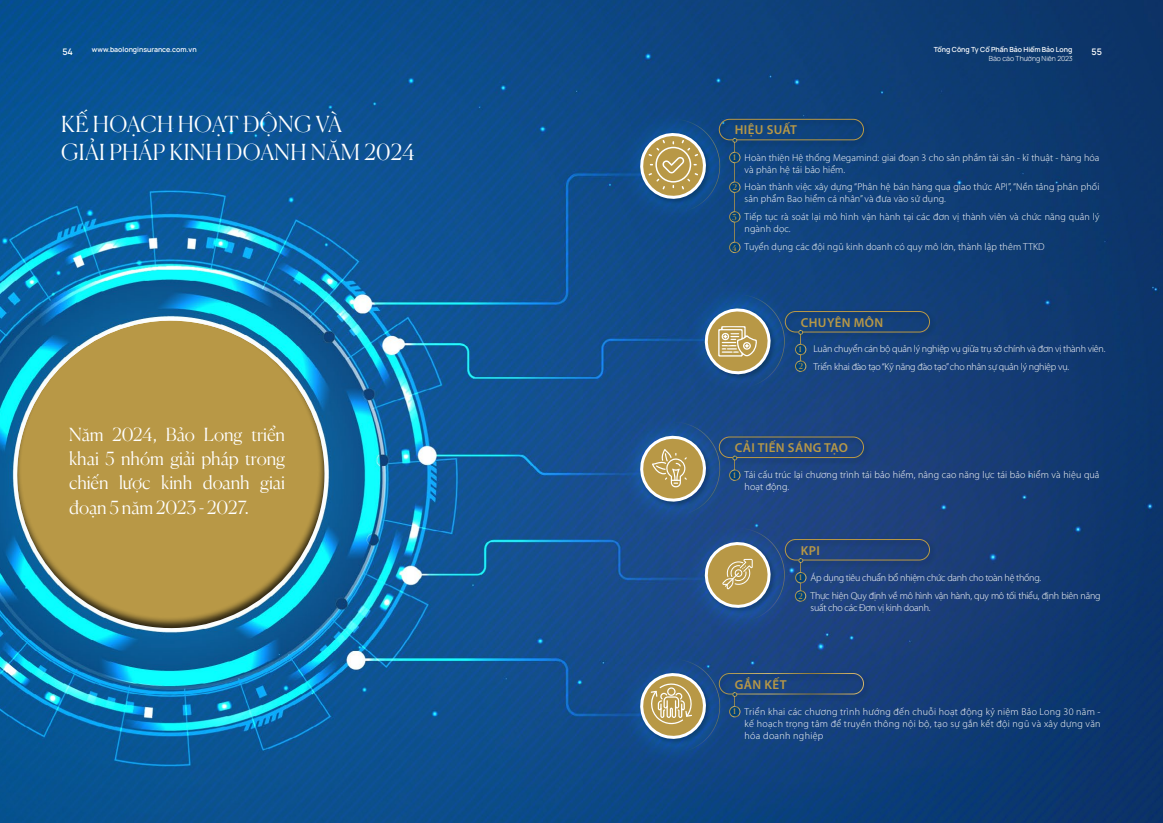
<style>
.page{position:relative;width:1163px;height:823px;background:#fff}
.page>*{position:absolute;margin:0;border:0;box-sizing:border-box;transform-origin:0 0}
.t1{font:300 22px/28.2px "Canela";letter-spacing:.02em;color:#fff}
.t2{font:300 18px/24px "Canela";color:#fff;text-align:justify}
.t3{font:600 13px "Myriad Pro";letter-spacing:.03em;color:#b89846}
.t4{font:300 10px/12px "Myriad Pro";letter-spacing:.01em;color:#fff}
.t5{font:300 10px/17.7px "Myriad Pro";letter-spacing:-.025em;color:#fff}
.t6{font:300 10px/17.7px "Myriad Pro";letter-spacing:-.02em;color:#fff}
.t7{font:600 9px "Manrope";color:#fff}
.t8{font:8px/17.6px "Canela";color:#b89846}
.t9{font:600 7px "Manrope";color:#fff}
.t10{font:300 7px "Manrope";color:#fff}
</style>
<div class="page">
<img style="left:0;top:0;width:1162px;height:822px">
<svg style="left:0;top:301px;width:351px;height:352px;background:#798e71"></svg>
<div style="left:716px;top:116px;width:154px;height:31px;background:#000;opacity:.32"></div>
<div style="left:718px;top:119px;width:145px;height:21px;border:1px solid #b89846;border-radius:10px"></div>
<hr style="left:734px;top:140px;width:1px;height:107px;background:#fff">
<svg style="left:732px;top:138px;width:5px;height:4px"></svg>
<div style="left:729px;top:152px;width:10px;height:11px;background:#004179;border-radius:50%"></div>
<div style="left:729px;top:152px;width:11px;height:11px;border:1px solid #fff;border-radius:50%"></div>
<div style="left:729px;top:182px;width:10px;height:10px;background:#004179;border-radius:50%"></div>
<div style="left:729px;top:182px;width:11px;height:11px;border:1px solid #fff;border-radius:50%"></div>
<div style="left:729px;top:211px;width:10px;height:11px;background:#004179;border-radius:50%"></div>
<div style="left:729px;top:211px;width:11px;height:11px;border:1px solid #fff;border-radius:50%"></div>
<div style="left:729px;top:242px;width:10px;height:10px;background:#004179;border-radius:50%"></div>
<div style="left:729px;top:242px;width:11px;height:11px;border:1px solid #fff;border-radius:50%"></div>
<div style="left:716px;top:434px;width:154px;height:31px;background:#000;opacity:.32"></div>
<div style="left:718px;top:436px;width:145px;height:22px;border:1px solid #b89846;border-radius:10px"></div>
<div style="left:716px;top:670px;width:154px;height:31px;background:#000;opacity:.32"></div>
<div style="left:718px;top:672px;width:145px;height:22px;border:1px solid #fff;border-radius:10px"></div>
<svg style="left:732px;top:691px;width:5px;height:14px"></svg>
<div style="left:729px;top:706px;width:10px;height:10px;background:#004179;border-radius:50%"></div>
<div style="left:729px;top:705px;width:11px;height:11px;border:1px solid #fff;border-radius:50%"></div>
<svg style="left:620px;top:653px;width:105px;height:105px;background:#4d6c87"></svg>
<div style="left:782px;top:536px;width:154px;height:31px;background:#000;opacity:.32"></div>
<div style="left:784px;top:538px;width:145px;height:22px;border:1px solid #b89846;border-radius:10px"></div>
<hr style="left:800px;top:560px;width:1px;height:35px;background:#fff">
<svg style="left:798px;top:558px;width:5px;height:4px"></svg>
<div style="left:795px;top:572px;width:10px;height:10px;background:#004179;border-radius:50%"></div>
<div style="left:795px;top:572px;width:11px;height:11px;border:1px solid #fff;border-radius:50%"></div>
<div style="left:795px;top:590px;width:10px;height:11px;background:#004179;border-radius:50%"></div>
<div style="left:795px;top:590px;width:11px;height:11px;border:1px solid #fff;border-radius:50%"></div>
<svg style="left:620px;top:113px;width:105px;height:105px;background:#496b84"></svg>
<svg style="left:685px;top:289px;width:105px;height:104px;background:#4e6c85"></svg>
<hr style="left:800px;top:332px;width:1px;height:34px;background:#fff">
<div style="left:795px;top:344px;width:10px;height:10px;background:#004179;border-radius:50%"></div>
<div style="left:795px;top:344px;width:11px;height:11px;border:1px solid #fff;border-radius:50%"></div>
<div style="left:795px;top:361px;width:10px;height:10px;background:#004179;border-radius:50%"></div>
<div style="left:795px;top:360px;width:11px;height:11px;border:1px solid #fff;border-radius:50%"></div>
<div style="left:782px;top:308px;width:154px;height:31px;background:#000;opacity:.32"></div>
<div style="left:784px;top:311px;width:145px;height:21px;border:1px solid #b89846;border-radius:10px"></div>
<svg style="left:798px;top:330px;width:4px;height:4px"></svg>
<svg style="left:620px;top:416px;width:170px;height:211px;background:#3d5e85"></svg>
<p class="t7" style="left:62px;top:45px;width:12px">54</p>
<p class="t9" style="left:933px;top:45px;width:140px">Tổng Công Ty Cổ Phần Bảo Hiểm Bảo Long</p>
<p class="t7" style="left:1091px;top:45px;width:12px">55</p>
<p class="t10" style="left:988px;top:53px;width:85px">Báo cáo Thường Niên 2023</p>
<p class="t9" style="left:92px;top:45px;width:106px">www.baolonginsurance.com.vn</p>
<h1 class="t1" style="left:61px;top:108px;width:355px">KẾ HOẠCH HOẠT ĐỘNG VÀ<br>GIẢI PHÁP KINH DOANH NĂM 2024</h1>
<h2 class="t2" style="left:69px;top:421px;width:217px">Năm 2024, Bảo Long triển khai 5 nhóm giải pháp trong chiến lược kinh doanh giai đoạn 5 năm 2023 - 2027.</h2>
<h3 class="t3" style="left:734px;top:122px;width:64px">HIỆU SUẤT</h3>
<p class="t4" style="left:744px;top:151px;width:356px">Hoàn thiện Hệ thống Megamind: giai đoạn 3 cho sản phầm tài sản - kĩ thuật - hàng hóa và phân hệ tái bảo hiểm.</p>
<p class="t4" style="left:744px;top:181px;width:356px">Hoàn thành việc xây dựng “Phân hệ bán hàng qua giao thức API”, “Nền tảng phân phối sản phẩm Bao hiểm cá nhân” và đưa vào sử dụng.</p>
<p class="t4" style="left:744px;top:210px;width:356px">Tiếp tục rà soát lại mô hình vận hành tại các đơn vị thành viên và chức năng quản lý ngành dọc.</p>
<p class="t4" style="left:744px;top:240px;width:301px">Tuyển dụng các đội ngũ kinh doanh có quy mô lớn, thành lập thêm TTKD</p>
<p class="t8" style="left:733px;top:147px;width:4px">1</p>
<p class="t8" style="left:732px;top:178px;width:6px">2</p>
<p class="t8" style="left:732px;top:207px;width:6px">3</p>
<p class="t8" style="left:732px;top:238px;width:6px">4</p>
<h3 class="t3" style="left:800px;top:314px;width:84px">CHUYÊN MÔN</h3>
<p class="t8" style="left:798px;top:339px;width:6px">1<br>2</p>
<p class="t6" style="left:813px;top:340px;width:293px">Luân chuyển cán bộ quản lý nghiệp vụ giữa trụ sở chính và đơn vị thành viên.<br>Triển khai đào tạo “Kỹ năng đào tạo” cho nhân sự quản lý nghiệp vụ.</p>
<h3 class="t3" style="left:734px;top:439px;width:115px">CẢI TIẾN SÁNG TẠO</h3>
<p class="t8" style="left:733px;top:465px;width:4px">1</p>
<p class="t4" style="left:744px;top:468px;width:356px">Tái cấu trúc lại chương trình tái bảo hiểm, nâng cao năng lực tái bảo hiểm và hiệu quả hoạt động.</p>
<h3 class="t3" style="left:800px;top:541px;width:21px">KPI</h3>
<p class="t5" style="left:810px;top:568px;width:291px">Áp dụng tiêu chuẩn bổ nhiệm chức danh cho toàn hệ thống.<br>Thực hiện Quy định về mô hình vận hành, quy mô tối thiểu, định biên năng</p>
<p class="t5" style="left:810px;top:598px;width:121px">suất cho các Đơn vị kinh doanh.</p>
<p class="t8" style="left:799px;top:567px;width:4px">1</p>
<p class="t8" style="left:798px;top:586px;width:6px">2</p>
<h3 class="t3" style="left:734px;top:675px;width:53px">GẮN KẾT</h3>
<p class="t8" style="left:733px;top:701px;width:4px">1</p>
<p class="t4" style="left:744px;top:705px;width:357px;text-align:justify">Triển khai các chương trình hướng đến chuỗi hoạt động kỷ niệm Bảo Long 30 năm - kế hoạch trọng tâm để truyền thông nội bộ, tạo sự gắn kết đội ngũ và xây dựng văn hóa doanh nghiệp</p>
</div>
